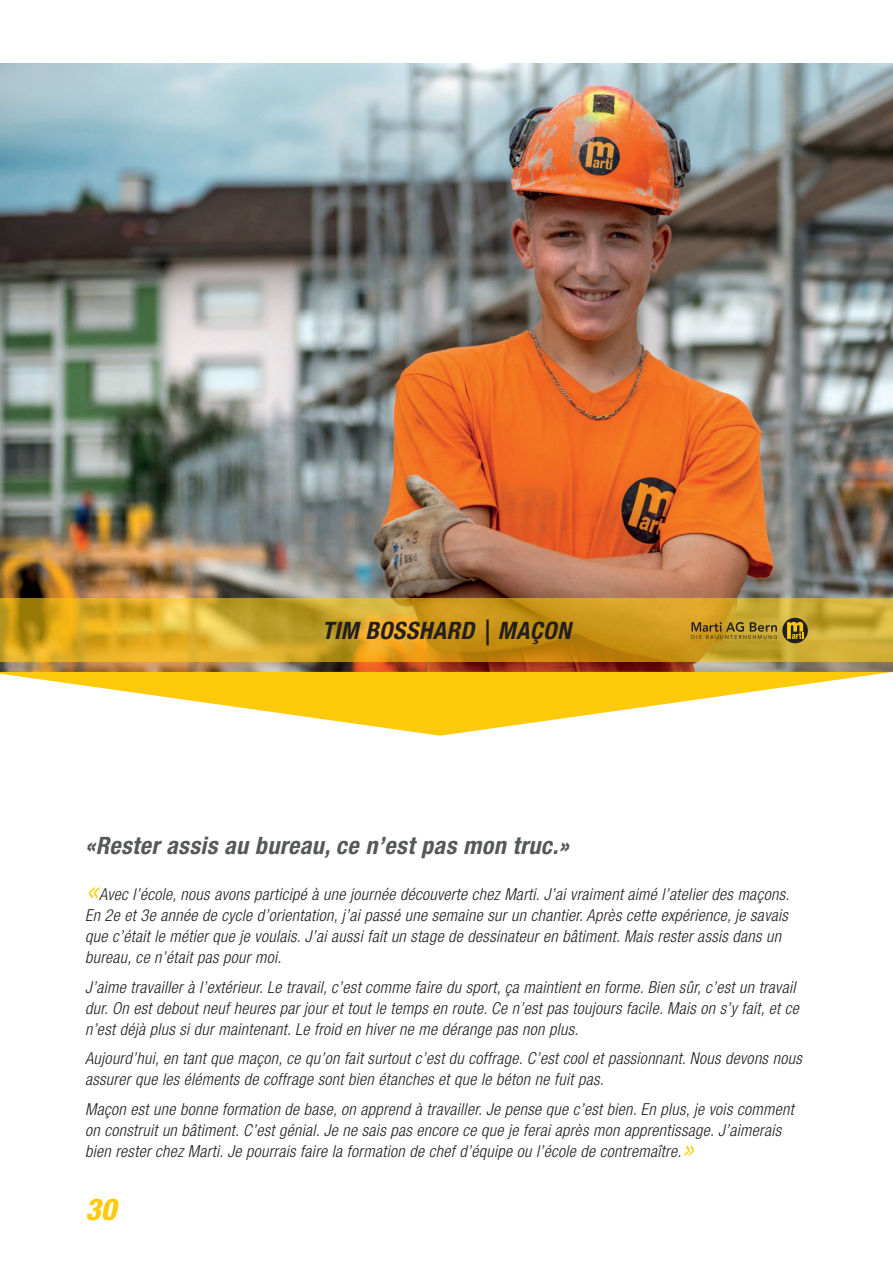
<style>
.page{position:relative;width:893px;height:1263px;background:#fff}
.page>*{position:absolute;margin:0;border:0;box-sizing:border-box;transform-origin:0 0}
.t1{font:italic 800 condensed 30px "Helvetica Neue LT Std";color:#feca0a}
.t2{font:italic 700 condensed 24px "Helvetica Neue LT Std";letter-spacing:.02em;color:#57585a}
.t3{font:italic 700 condensed 24px "Helvetica Neue LT Std";letter-spacing:.02em;color:#231f20}
.t4{font:italic 300 condensed 16.5px/21px "Helvetica Neue LT Std";letter-spacing:.02em;color:#231f20}
.s1{font-size:36px;color:#feca0a}
.s2{font-size:33px;color:#feca0a}
</style>
<div class="page">
<img style="left:0;top:64px;width:892px;height:608px">
<hr style="left:892px;top:64px;width:1px;height:608px;background:#808285">
<svg style="left:0;top:672px;width:892px;height:64px"></svg>
<svg style="left:0;top:598px;width:893px;height:64px;background:#d0a124"></svg>
<svg style="left:782px;top:618px;width:26px;height:25px"></svg>
<svg style="left:787px;top:622px;width:16px;height:17px"></svg>
<svg style="left:691px;top:622px;width:86px;height:17px"></svg>
<h2 class="t3" style="left:322px;top:616px;width:250px">TIM BOSSHARD | MAÇON</h2>
<h2 class="t2" style="left:85px;top:831px;width:485px">«Rester assis au bureau, ce n’est pas mon truc.»</h2>
<p class="t4" style="left:85px;top:884px;width:706px"><span class="s1">«</span>Avec l’école, nous avons participé à une journée découverte chez Marti. J’ai vraiment aimé l’atelier des maçons.<br>En 2e et 3e année de cycle d’orientation, j’ai passé une semaine sur un chantier. Après cette expérience, je savais que c’était le métier que je voulais. J’ai aussi fait un stage de dessinateur en bâtiment. Mais rester assis dans un bureau, ce n’était pas pour moi.</p>
<p class="t4" style="left:85px;top:977px;width:715px">J’aime travailler à l’extérieur. Le travail, c’est comme faire du sport, ça maintient en forme. Bien sûr, c’est un travail dur. On est debout neuf heures par jour et tout le temps en route. Ce n’est pas toujours facile. Mais on s’y fait, et ce n’est déjà plus si dur maintenant. Le froid en hiver ne me dérange pas non plus.</p>
<p class="t4" style="left:85px;top:1048px;width:718px">Aujourd’hui, en tant que maçon, ce qu’on fait surtout c’est du coffrage. C’est cool et passionnant. Nous devons nous assurer que les éléments de coffrage sont bien étanches et que le béton ne fuit pas.</p>
<p class="t4" style="left:85px;top:1099px;width:710px">Maçon est une bonne formation de base, on apprend à travailler. Je pense que c’est bien. En plus, je vois comment on construit un bâtiment. C’est génial. Je ne sais pas encore ce que je ferai après mon apprentissage. J’aimerais bien rester chez Marti. Je pourrais faire la formation de chef d’équipe ou l’école de contremaître.<span class="s2">»</span></p>
<h1 class="t1" style="left:85px;top:1191px;width:33px">30</h1>
</div>
